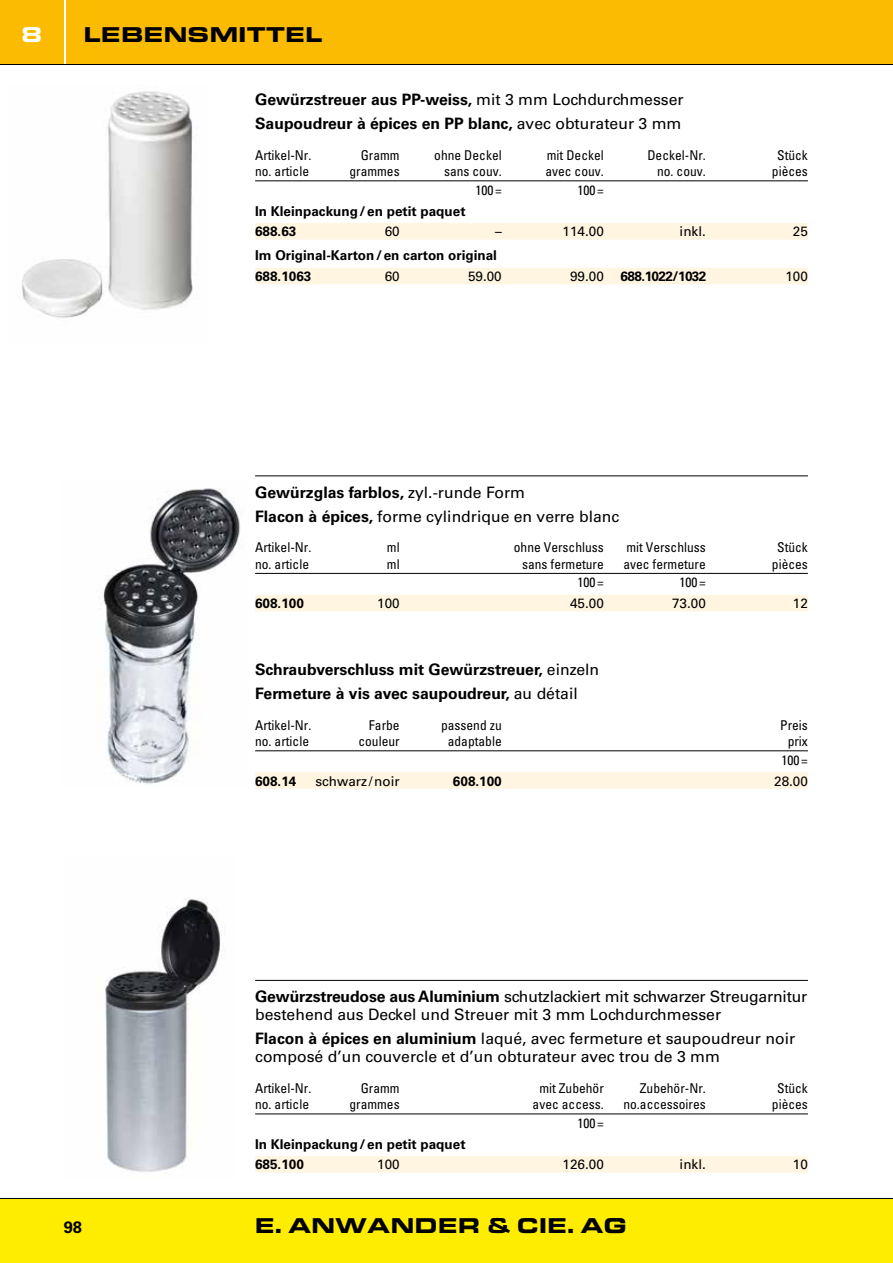
<style>
.page{position:relative;width:893px;height:1263px;background:#fff}
.page>*{position:absolute;margin:0;border:0;box-sizing:border-box;transform-origin:0 0}
.t1{font:700 expanded 21px "Eurostile BQ";color:#000}
.t2{font:700 expanded 21px "Eurostile BQ";color:#fff}
.t3{font:700 16.5px "Univers LT Std";color:#000}
.t4{font:15.75px/18px "Univers LT Std";color:#000}
.t5{font:700 15.75px/24.5px "Univers LT Std";color:#000}
.t6{font:condensed 13.5px/18.6px "Univers LT Std";color:#000;text-align:center}
.t7{font:700 13.5px/20.7px "Univers LT Std";color:#000}
.t8{font:13.5px "Univers LT Std";color:#000}
.t9{font:700 13.5px "Univers LT Std";letter-spacing:-.04em;color:#000}
.s1{font-weight:400}
.s2{font-weight:700}
</style>
<div class="page">
<div style="left:67px;top:0;width:826px;height:64px;background:#fabb00"></div>
<div style="left:0;top:1199px;width:893px;height:64px;background:#ffed00"></div>
<div style="left:0;top:0;width:64px;height:64px;background:#fabb00"></div>
<hr style="left:0;top:1198px;width:893px;height:1px;background:#000">
<hr style="left:0;top:64px;width:893px;height:1px;background:#000">
<hr style="left:255px;top:475px;width:553px;height:1px;background:#000">
<hr style="left:255px;top:573px;width:553px;height:1px;background:#000">
<div style="left:255px;top:595px;width:553px;height:16px;background:#fff5e0"></div>
<hr style="left:255px;top:750px;width:553px;height:1px;background:#000">
<div style="left:255px;top:772px;width:553px;height:17px;background:#fff5e0"></div>
<img style="left:103px;top:488px;width:137px;height:296px">
<img style="left:22px;top:91px;width:173px;height:227px">
<hr style="left:255px;top:181px;width:553px;height:1px;background:#000">
<div style="left:255px;top:223px;width:553px;height:17px;background:#fff5e0"></div>
<div style="left:255px;top:268px;width:553px;height:16px;background:#fff5e0"></div>
<img style="left:105px;top:898px;width:118px;height:274px">
<hr style="left:255px;top:980px;width:553px;height:1px;background:#000">
<hr style="left:255px;top:1114px;width:553px;height:1px;background:#000">
<div style="left:255px;top:1156px;width:553px;height:16px;background:#fff5e0"></div>
<h1 class="t2" style="left:22px;top:22px;width:22px">8</h1>
<h1 class="t1" style="left:84px;top:22px;width:241px">LEBENSMITTEL</h1>
<p class="t5" style="left:255px;top:87px;width:430px">Gewürzstreuer aus PP-weiss, <span class="s1">mit 3 mm Lochdurchmesser<br></span>Saupoudreur à épices en PP blanc, <span class="s1">avec obturateur 3 mm</span></p>
<p class="t6" style="left:255px;top:145px;width:58px">Artikel-Nr.</p>
<p class="t6" style="left:361px;top:145px;width:40px">Gramm</p>
<p class="t6" style="left:434px;top:145px;width:69px">ohne Deckel</p>
<p class="t6" style="left:547px;top:145px;width:58px">mit Deckel</p>
<p class="t6" style="left:647px;top:145px;width:60px">Deckel-Nr.</p>
<p class="t6" style="left:777px;top:145px;width:32px">Stück</p>
<p class="t6" style="left:255px;top:162px;width:55px">no. article</p>
<p class="t6" style="left:349px;top:162px;width:52px">grammes</p>
<p class="t6" style="left:444px;top:162px;width:59px">sans couv.</p>
<p class="t6" style="left:545px;top:162px;width:60px">avec couv.</p>
<p class="t6" style="left:657px;top:162px;width:50px">no. couv.</p>
<p class="t6" style="left:772px;top:162px;width:37px">pièces</p>
<p class="t6" style="left:475px;top:181px;width:28px">100=</p>
<p class="t6" style="left:577px;top:181px;width:28px">100 =</p>
<p class="t7" style="left:255px;top:201px;width:212px">In Kleinpackung/en petit paquet<br>688.63</p>
<p class="t8" style="left:385px;top:224px;width:17px">60</p>
<p class="t8" style="left:495px;top:224px;width:8px">–</p>
<p class="t8" style="left:562px;top:224px;width:43px">114.00</p>
<p class="t8" style="left:680px;top:224px;width:28px">inkl.</p>
<p class="t8" style="left:793px;top:224px;width:17px">25</p>
<p class="t7" style="left:255px;top:245px;width:243px">Im Original-Karton/en carton original<br>688.1063</p>
<p class="t8" style="left:385px;top:268px;width:17px">60</p>
<p class="t8" style="left:468px;top:268px;width:35px">59.00</p>
<p class="t9" style="left:570px;top:268px;width:138px"><span class="s1">99.00</span> 688.1022/1032</p>
<p class="t8" style="left:785px;top:268px;width:24px">100</p>
<p class="t4" style="left:255px;top:480px;width:366px;line-height:24.5px"><span class="s2">Gewürzglas farblos,</span> zyl.-runde Form<br><span class="s2">Flacon à épices,</span> forme cylindrique en verre blanc</p>
<p class="t6" style="left:255px;top:538px;width:58px">Artikel-Nr.</p>
<p class="t6" style="left:387px;top:538px;width:14px">ml</p>
<p class="t6" style="left:514px;top:538px;width:91px">ohne Verschluss</p>
<p class="t6" style="left:626px;top:538px;width:81px">mit Verschluss</p>
<p class="t6" style="left:777px;top:538px;width:32px">Stück</p>
<p class="t6" style="left:255px;top:554px;width:55px">no. article</p>
<p class="t6" style="left:387px;top:554px;width:14px">ml</p>
<p class="t6" style="left:522px;top:554px;width:83px">sans fermeture</p>
<p class="t6" style="left:623px;top:554px;width:84px">avec fermeture</p>
<p class="t6" style="left:772px;top:554px;width:37px">pièces</p>
<p class="t6" style="left:577px;top:573px;width:28px">100 =</p>
<p class="t6" style="left:679px;top:573px;width:28px">100 =</p>
<p class="t7" style="left:255px;top:593px;width:50px">608.100</p>
<p class="t8" style="left:377px;top:595px;width:24px">100</p>
<p class="t8" style="left:570px;top:595px;width:35px">45.00</p>
<p class="t8" style="left:672px;top:595px;width:35px">73.00</p>
<p class="t8" style="left:793px;top:595px;width:17px">12</p>
<p class="t5" style="left:255px;top:657px;width:345px">Schraubverschluss mit Gewürzstreuer, <span class="s1">einzeln<br></span>Fermeture à vis avec saupoudreur, <span class="s1">au détail</span></p>
<p class="t6" style="left:255px;top:715px;width:58px">Artikel-Nr.</p>
<p class="t6" style="left:369px;top:715px;width:32px">Farbe</p>
<p class="t6" style="left:441px;top:715px;width:62px">passend zu</p>
<p class="t6" style="left:780px;top:715px;width:29px">Preis</p>
<p class="t6" style="left:255px;top:732px;width:55px">no. article</p>
<p class="t6" style="left:358px;top:732px;width:43px">couleur</p>
<p class="t6" style="left:448px;top:732px;width:55px">adaptable</p>
<p class="t6" style="left:781px;top:732px;width:28px">prix<br>100=</p>
<p class="t7" style="left:255px;top:770px;width:43px">608.14</p>
<p class="t8" style="left:315px;top:773px;width:86px">schwarz /noir</p>
<p class="t7" style="left:453px;top:770px;width:50px">608.100</p>
<p class="t8" style="left:774px;top:773px;width:35px">28.00</p>
<p class="t4" style="left:255px;top:987px;width:554px"><span class="s2">Gewürzstreudose aus Aluminium</span> schutzlackiert mit schwarzer Streugarnitur bestehend aus Deckel und Streuer mit 3 mm Lochdurchmesser</p>
<p class="t4" style="left:255px;top:1030px;width:542px"><span class="s2">Flacon à épices en aluminium</span> laqué, avec fermeture et saupoudreur noir composé d’un couvercle et d’un obturateur avec trou de 3 mm</p>
<p class="t6" style="left:255px;top:1078px;width:58px">Artikel-Nr.</p>
<p class="t6" style="left:361px;top:1078px;width:40px">Gramm</p>
<p class="t6" style="left:539px;top:1078px;width:66px">mit Zubehör</p>
<p class="t6" style="left:640px;top:1078px;width:67px">Zubehör-Nr.</p>
<p class="t6" style="left:777px;top:1078px;width:32px">Stück</p>
<p class="t6" style="left:255px;top:1095px;width:55px">no. article</p>
<p class="t6" style="left:349px;top:1095px;width:52px">grammes</p>
<p class="t6" style="left:533px;top:1095px;width:73px">avec access.</p>
<p class="t6" style="left:623px;top:1095px;width:84px">no.accessoires</p>
<p class="t6" style="left:772px;top:1095px;width:37px">pièces</p>
<p class="t6" style="left:577px;top:1114px;width:28px">100 =</p>
<p class="t7" style="left:255px;top:1134px;width:212px">In Kleinpackung/en petit paquet<br>685.100</p>
<p class="t8" style="left:377px;top:1157px;width:24px">100</p>
<p class="t8" style="left:562px;top:1157px;width:43px">126.00</p>
<p class="t8" style="left:680px;top:1157px;width:28px">inkl.</p>
<p class="t8" style="left:793px;top:1157px;width:17px">10</p>
<p class="t3" style="left:64px;top:1218px;width:20px">98</p>
<h1 class="t1" style="left:255px;top:1213px;width:373px">E. ANWANDER &amp; CIE. AG</h1>
</div>
